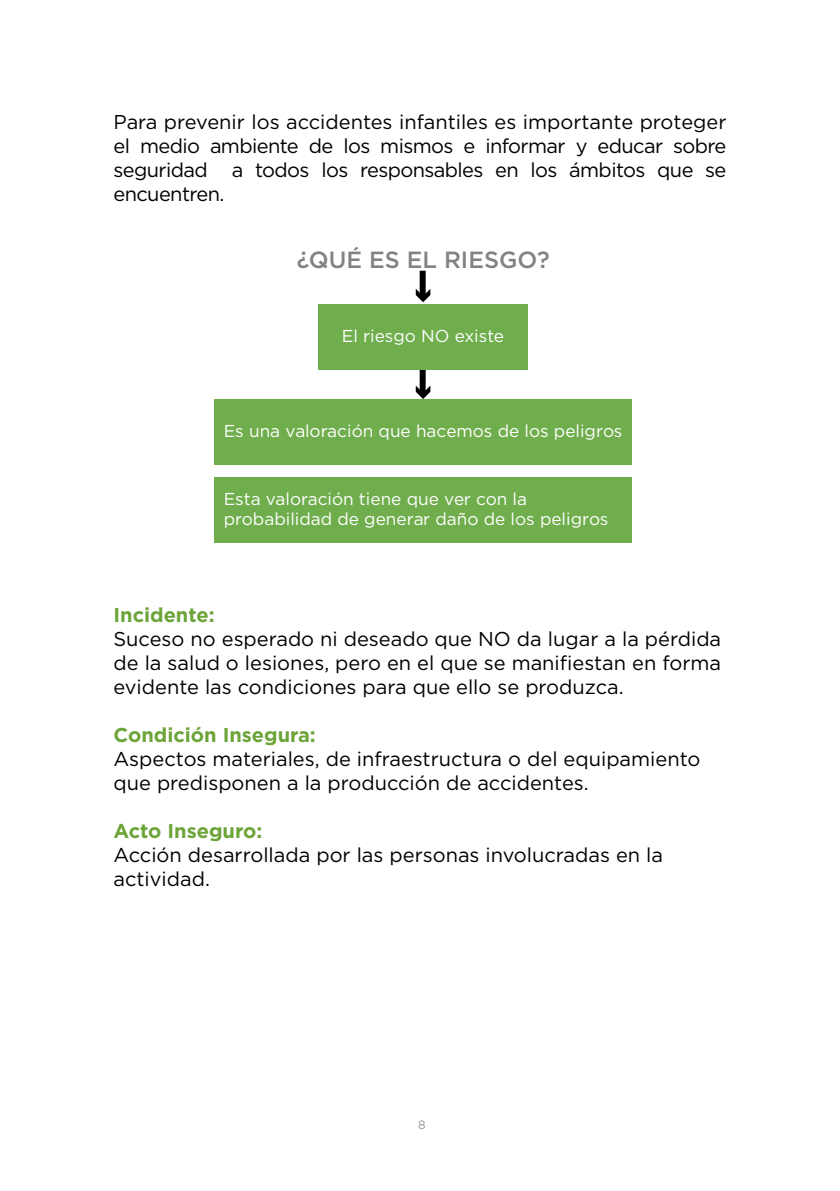
<style>
.page{position:relative;width:840px;height:1191px;background:#fff}
.page>*{position:absolute;margin:0;border:0;box-sizing:border-box;transform-origin:0 0}
.t1{font:500 23.4px "Gotham";color:#808285}
.t2{font:20px/24px "Gotham";color:#000;text-align:justify}
.t3{font:700 20px "Gotham";color:#6ca439}
.t4{font:17.2px/20.6px "Gotham";color:#fff}
.t5{font:12px "Gotham";color:#939598}
</style>
<div class="page">
<div style="left:419px;top:271px;width:6px;height:26px;background:#000"></div>
<svg style="left:415px;top:289px;width:15px;height:13px"></svg>
<div style="left:419px;top:367px;width:6px;height:27px;background:#000"></div>
<svg style="left:415px;top:385px;width:15px;height:14px"></svg>
<div style="left:318px;top:304px;width:209px;height:65px;background:#70ae4d"></div>
<div style="left:214px;top:399px;width:417px;height:66px;background:#70ae4d"></div>
<div style="left:214px;top:477px;width:417px;height:65px;background:#70ae4d"></div>
<p class="t2" style="left:113px;top:110px;width:614px">Para prevenir los accidentes infantiles es importante proteger el medio ambiente de los mismos e informar y educar sobre seguridad a todos los responsables en los ámbitos que se encuentren.</p>
<p class="t1" style="left:296px;top:244px;width:254px">¿QUÉ ES EL RIESGO?</p>
<p class="t4" style="left:342px;top:325px;width:163px">El riesgo NO existe</p>
<p class="t4" style="left:223px;top:420px;width:400px">Es una valoración que hacemos de los peligros</p>
<p class="t4" style="left:223px;top:488px;width:386px">Esta valoración tiene que ver con la probabilidad de generar daño de los peligros</p>
<p class="t3" style="left:113px;top:601px;width:103px">Incidente:</p>
<p class="t2" style="left:113px;top:626px;width:609px">Suceso no esperado ni deseado que NO da lugar a la pérdida de la salud o lesiones, pero en el que se manifiestan en forma evidente las condiciones para que ello se produzca.</p>
<p class="t3" style="left:113px;top:721px;width:204px">Condición Insegura:</p>
<p class="t2" style="left:113px;top:746px;width:588px">Aspectos materiales, de infraestructura o del equipamiento que predisponen a la producción de accidentes.</p>
<p class="t3" style="left:113px;top:817px;width:150px">Acto Inseguro:</p>
<p class="t2" style="left:113px;top:842px;width:550px">Acción desarrollada por las personas involucradas en la actividad.</p>
<p class="t5" style="left:418px;top:1116px;width:9px">8</p>
</div>
